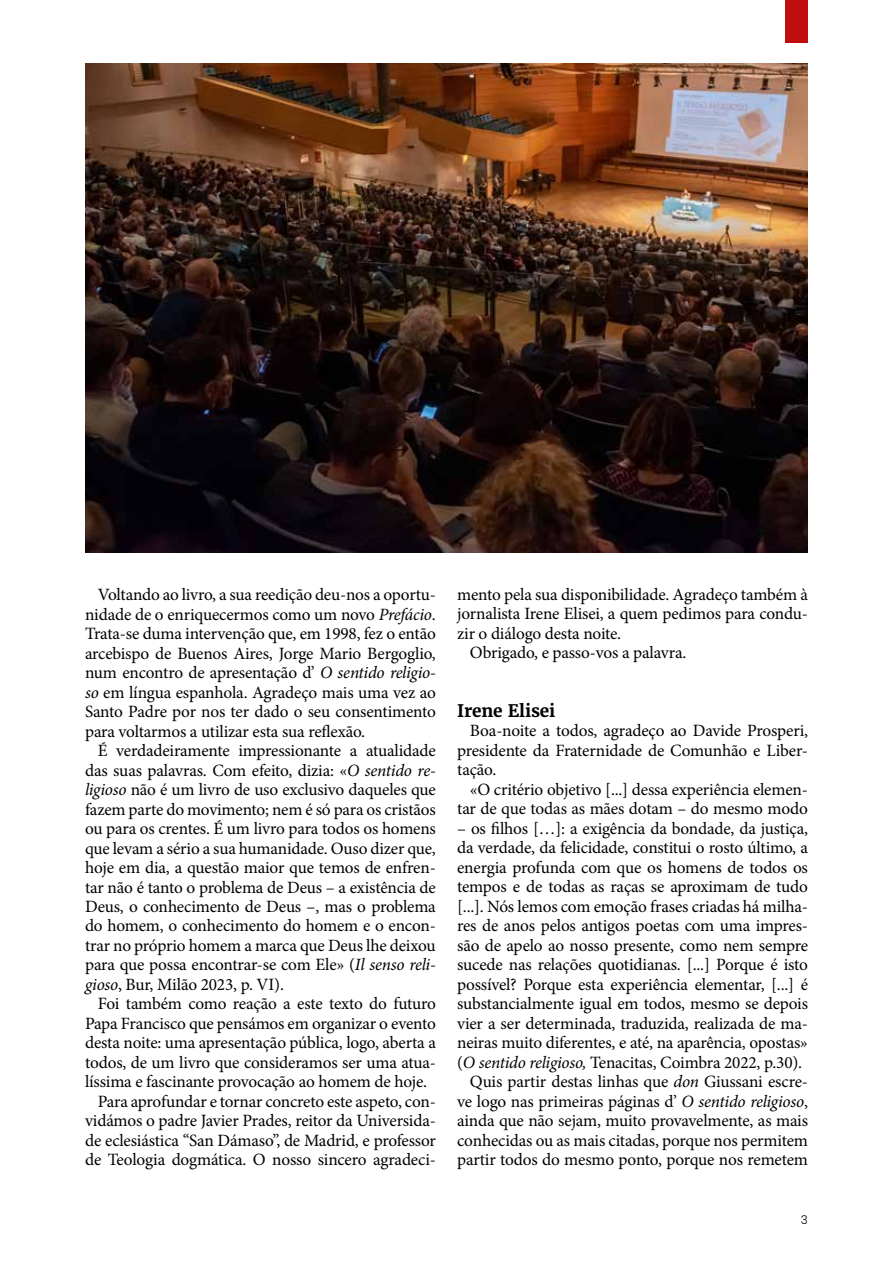
<style>
.page{position:relative;width:893px;height:1263px;background:#fff}
.page>*{position:absolute;margin:0;border:0;box-sizing:border-box;transform-origin:0 0}
.t1{font:17.25px/19.5px "Minion Pro";letter-spacing:-.01em;color:#000;text-align:justify}
.t2{font:700 17.25px "Merriweather";letter-spacing:-.01em;color:#000}
.t3{font:300 12px "Poppins";color:#000}
.s1{font-style:italic}
</style>
<div class="page">
<div style="left:786px;top:0;width:22px;height:43px;background:#c00d0e"></div>
<img style="left:85px;top:64px;width:723px;height:489px">
<p class="t1" style="left:85px;top:585px;width:352px;text-indent:13px">Voltando ao livro, a sua reedição deu-nos a oportu&shy;nidade de o enriquecermos como um novo <span class="s1">Prefácio</span>.<br>Trata-se duma intervenção que, em 1998, fez o então arcebispo de Buenos Aires, Jorge Mario Bergoglio, num encontro de apresentação d’ <span class="s1">O sentido religio&shy;so</span> em língua espanhola. Agradeço mais uma vez ao Santo Padre por nos ter dado o seu consentimento para voltarmos a utilizar esta sua reflexão.</p>
<p class="t1" style="left:85px;top:741px;width:352px;text-indent:13px">É verdadeiramente impressionante a atualidade das suas palavras. Com efeito, dizia: «<span class="s1">O sentido re&shy;ligioso</span> não é um livro de uso exclusivo daqueles que fazem parte do movimento; nem é só para os cristãos ou para os crentes. É um livro para todos os homens que levam a sério a sua humanidade. Ouso dizer que, hoje em dia, a questão maior que temos de enfren&shy;tar não é tanto o problema de Deus – a existência de Deus, o conhecimento de Deus –, mas o problema do homem, o conhecimento do homem e o encon&shy;trar no próprio homem a marca que Deus lhe deixou para que possa encontrar-se com Ele» (<span class="s1">Il senso reli&shy;gioso</span>, Bur, Milão 2023, p. VI).</p>
<p class="t1" style="left:98px;top:994px;width:340px">Foi também como reação a este texto do futuro</p>
<p class="t1" style="left:85px;top:1014px;width:352px">Papa Francisco que pensámos em organizar o evento</p>
<p class="t1" style="left:85px;top:1033px;width:352px">desta noite: uma apresentação pública, logo, aberta a</p>
<p class="t1" style="left:85px;top:1053px;width:352px">todos, de um livro que consideramos ser uma atua-</p>
<p class="t1" style="left:85px;top:1072px;width:344px">líssima e fascinante provocação ao homem de hoje.</p>
<p class="t1" style="left:98px;top:1092px;width:339px">Para aprofundar e tornar concreto este aspeto, con-</p>
<p class="t1" style="left:85px;top:1111px;width:352px">vidámos o padre Javier Prades, reitor da Universida-</p>
<p class="t1" style="left:85px;top:1131px;width:352px">de eclesiástica “San Dámaso”, de Madrid, e professor</p>
<p class="t1" style="left:85px;top:1150px;width:352px">de Teologia dogmática. O nosso sincero agradeci-</p>
<p class="t1" style="left:457px;top:585px;width:352px">mento pela sua disponibilidade. Agradeço também à</p>
<p class="t1" style="left:457px;top:604px;width:352px">jornalista Irene Elisei, a quem pedimos para condu-</p>
<p class="t1" style="left:457px;top:624px;width:166px">zir o diálogo desta noite.</p>
<p class="t1" style="left:470px;top:643px;width:218px">Obrigado, e passo-vos a palavra.</p>
<p class="t2" style="left:457px;top:699px;width:100px">Irene Elisei</p>
<p class="t1" style="left:457px;top:721px;width:352px;text-indent:13px">Boa-noite a todos, agradeço ao Davide Prosperi, presidente da Fraternidade de Comunhão e Liber&shy;tação.</p>
<p class="t1" style="left:457px;top:780px;width:352px;text-align:right">«O critério objetivo [...] dessa experiência elemen&shy;tar de que todas as mães dotam – do mesmo modo</p>
<p class="t1" style="left:457px;top:819px;width:352px">– os filhos […]: a exigência da bondade, da justiça,</p>
<p class="t1" style="left:457px;top:838px;width:352px">da verdade, da felicidade, constitui o rosto último, a</p>
<p class="t1" style="left:457px;top:858px;width:352px">energia profunda com que os homens de todos os</p>
<p class="t1" style="left:457px;top:877px;width:352px">tempos e de todas as raças se aproximam de tudo</p>
<p class="t1" style="left:457px;top:896px;width:352px">[...]. Nós lemos com emoção frases criadas há milha-</p>
<p class="t1" style="left:457px;top:916px;width:352px">res de anos pelos antigos poetas com uma impres-</p>
<p class="t1" style="left:457px;top:935px;width:352px">são de apelo ao nosso presente, como nem sempre</p>
<p class="t1" style="left:457px;top:955px;width:352px">sucede nas relações quotidianas. [...] Porque é isto</p>
<p class="t1" style="left:457px;top:974px;width:352px">possível? Porque esta experiência elementar, [...] é</p>
<p class="t1" style="left:457px;top:994px;width:352px">substancialmente igual em todos, mesmo se depois</p>
<p class="t1" style="left:457px;top:1013px;width:352px">vier a ser determinada, traduzida, realizada de ma-</p>
<p class="t1" style="left:457px;top:1033px;width:352px">neiras muito diferentes, e até, na aparência, opostas»</p>
<p class="t1" style="left:457px;top:1052px;width:347px">(<span class="s1">O sentido religioso,</span> Tenacitas, Coimbra 2022, p.30).</p>
<p class="t1" style="left:470px;top:1072px;width:340px">Quis partir destas linhas que <span class="s1">don</span> Giussani escre-</p>
<p class="t1" style="left:457px;top:1091px;width:352px">ve logo nas primeiras páginas d’ <span class="s1">O sentido religioso</span>,</p>
<p class="t1" style="left:457px;top:1111px;width:352px">ainda que não sejam, muito provavelmente, as mais</p>
<p class="t1" style="left:457px;top:1130px;width:352px">conhecidas ou as mais citadas, porque nos permitem</p>
<p class="t1" style="left:457px;top:1150px;width:352px">partir todos do mesmo ponto, porque nos remetem</p>
<p class="t3" style="left:801px;top:1212px;width:9px">3</p>
</div>
